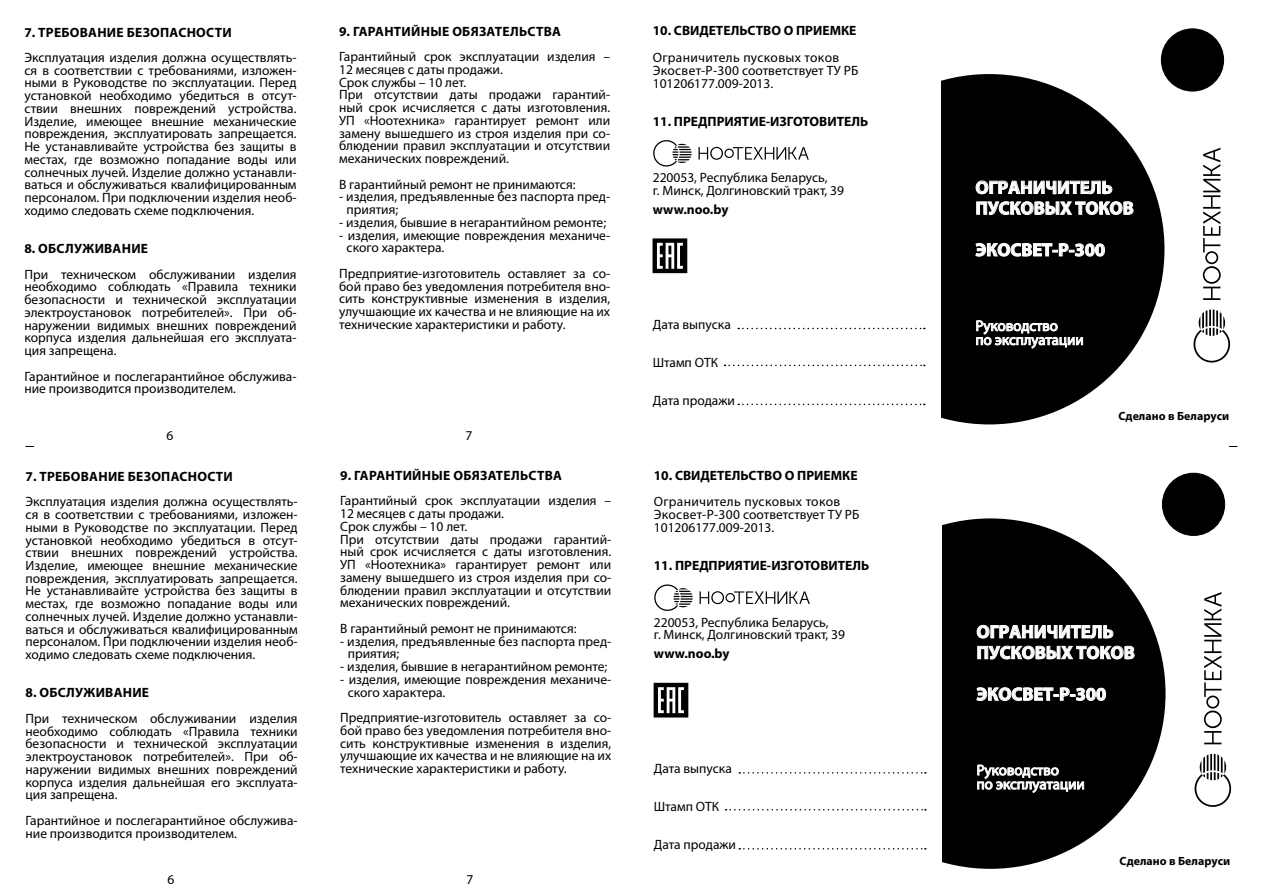
<style>
.page{position:relative;width:1263px;height:893px;background:#fff}
.page>*{position:absolute;margin:0;border:0;box-sizing:border-box;transform-origin:0 0}
.t1{font:700 18.3px/20.9px "Myriad Pro";color:#fff}
.t2{font:14.85px/14px "Myriad Pro";color:#fff}
.t3{font:13.5px/12.8px "Myriad Pro";color:#000}
.t4{font:700 13.5px "Myriad Pro";letter-spacing:.015em;color:#000}
.t5{font:700 12px "Myriad Pro";color:#000}
</style>
<div class="page">
<svg style="left:941px;top:74px;width:223px;height:350px;fill:#000"></svg>
<svg style="left:976px;top:320px;width:107px;height:29px;background:#505050"></svg>
<div style="left:1161px;top:29px;width:62px;height:62px;background:#000;border-radius:50%"></div>
<div style="left:1161px;top:29px;width:63px;height:62px;border:1px solid #000;border-radius:50%"></div>
<svg style="left:975px;top:180px;width:137px;height:14px;background:#5c5c5c"></svg>
<svg style="left:976px;top:201px;width:158px;height:14px;background:#5c5c5c"></svg>
<svg style="left:975px;top:243px;width:130px;height:14px;background:#5a5a5a"></svg>
<svg style="left:1203px;top:148px;width:18px;height:152px"></svg>
<svg style="left:1193px;top:309px;width:38px;height:54px"></svg>
<svg style="left:942px;top:518px;width:223px;height:351px;fill:#000"></svg>
<svg style="left:977px;top:764px;width:107px;height:29px;background:#515151"></svg>
<div style="left:1162px;top:473px;width:63px;height:62px;background:#000;border-radius:50%"></div>
<div style="left:1162px;top:473px;width:63px;height:63px;border:1px solid #000;border-radius:50%"></div>
<svg style="left:976px;top:625px;width:138px;height:14px;background:#5c5c5c"></svg>
<svg style="left:977px;top:645px;width:158px;height:15px;background:#565656"></svg>
<svg style="left:976px;top:687px;width:130px;height:14px;background:#5a5a5a"></svg>
<svg style="left:1204px;top:592px;width:18px;height:152px"></svg>
<svg style="left:1194px;top:754px;width:38px;height:53px"></svg>
<svg style="left:738px;top:328px;width:187px;height:1px"></svg>
<svg style="left:739px;top:772px;width:187px;height:2px"></svg>
<svg style="left:724px;top:365px;width:201px;height:1px"></svg>
<svg style="left:725px;top:809px;width:201px;height:1px"></svg>
<svg style="left:738px;top:404px;width:187px;height:1px"></svg>
<svg style="left:739px;top:848px;width:187px;height:1px"></svg>
<svg style="left:655px;top:241px;width:30px;height:30px"></svg>
<div style="left:653px;top:239px;width:34px;height:34px;border:1px solid #000"></div>
<svg style="left:657px;top:243px;width:26px;height:26px"></svg>
<div style="left:654px;top:683px;width:34px;height:34px;background:#000"></div>
<svg style="left:658px;top:687px;width:26px;height:26px"></svg>
<svg style="left:698px;top:147px;width:111px;height:13px"></svg>
<svg style="left:653px;top:140px;width:39px;height:27px"></svg>
<svg style="left:699px;top:591px;width:111px;height:13px"></svg>
<svg style="left:654px;top:584px;width:39px;height:27px"></svg>
<p class="t4" style="left:24px;top:23px;width:209px">7. ТРЕБОВАНИЕ БЕЗОПАСНОСТИ</p>
<p class="t3" style="left:24px;top:51px;width:274px;text-align:justify">Эксплуатация изделия должна осуществлять&shy;ся в соответствии с требованиями, изложен&shy;ными в Руководстве по эксплуатации. Перед установкой необходимо убедиться в отсут&shy;ствии внешних повреждений устройства.<br>Изделие, имеющее внешние механические повреждения, эксплуатировать запрещается.<br>Не устанавливайте устройства без защиты в местах, где возможно попадание воды или солнечных лучей. Изделие должно устанавли&shy;ваться и обслуживаться квалифицированным персоналом. При подключении изделия необ&shy;ходимо следовать схеме подключения.</p>
<p class="t4" style="left:24px;top:240px;width:125px">8. ОБСЛУЖИВАНИЕ</p>
<p class="t3" style="left:24px;top:268px;width:274px;text-align:justify">При техническом обслуживании изделия необходимо соблюдать «Правила техники безопасности и технической эксплуатации электроустановок потребителей». При об&shy;наружении видимых внешних повреждений корпуса изделия дальнейшая его эксплуата&shy;ция запрещена.</p>
<p class="t3" style="left:24px;top:370px;width:274px">Гарантийное и послегарантийное обслужива&shy;ние производится производителем.</p>
<p class="t3" style="left:166px;top:429px;width:8px">6</p>
<p class="t4" style="left:26px;top:467px;width:209px">7. ТРЕБОВАНИЕ БЕЗОПАСНОСТИ</p>
<p class="t3" style="left:26px;top:495px;width:274px;text-align:justify">Эксплуатация изделия должна осуществлять&shy;ся в соответствии с требованиями, изложен&shy;ными в Руководстве по эксплуатации. Перед установкой необходимо убедиться в отсут&shy;ствии внешних повреждений устройства.<br>Изделие, имеющее внешние механические повреждения, эксплуатировать запрещается.<br>Не устанавливайте устройства без защиты в местах, где возможно попадание воды или солнечных лучей. Изделие должно устанавли&shy;ваться и обслуживаться квалифицированным персоналом. При подключении изделия необ&shy;ходимо следовать схеме подключения.</p>
<p class="t4" style="left:26px;top:684px;width:125px">8. ОБСЛУЖИВАНИЕ</p>
<p class="t3" style="left:26px;top:712px;width:274px;text-align:justify">При техническом обслуживании изделия необходимо соблюдать «Правила техники безопасности и технической эксплуатации электроустановок потребителей». При об&shy;наружении видимых внешних повреждений корпуса изделия дальнейшая его эксплуата&shy;ция запрещена.</p>
<p class="t3" style="left:26px;top:814px;width:274px">Гарантийное и послегарантийное обслужива&shy;ние производится производителем.</p>
<p class="t3" style="left:167px;top:873px;width:8px">6</p>
<p class="t4" style="left:339px;top:22px;width:223px">9. ГАРАНТИЙНЫЕ ОБЯЗАТЕЛЬСТВА</p>
<p class="t3" style="left:339px;top:50px;width:273px">Гарантийный срок эксплуатации изделия – 12 месяцев с даты продажи.<br>Срок службы – 10 лет.<br>При отсутствии даты продажи гарантий&shy;ный срок исчисляется с даты изготовления.<br>УП «Ноотехника» гарантирует ремонт или замену вышедшего из строя изделия при со&shy;блюдении правил эксплуатации и отсутствии механических повреждений.</p>
<p class="t3" style="left:339px;top:177px;width:238px">В гарантийный ремонт не принимаются:</p>
<p class="t3" style="left:347px;top:190px;width:265px;text-indent:-8px">- изделия, предъявленные без паспорта пред&shy;приятия;</p>
<p class="t3" style="left:339px;top:216px;width:268px">- изделия, бывшие в негарантийном ремонте;</p>
<p class="t3" style="left:347px;top:228px;width:265px;text-indent:-8px">- изделия, имеющие повреждения механиче&shy;ского характера.</p>
<p class="t3" style="left:339px;top:267px;width:273px;text-align:justify">Предприятие-изготовитель оставляет за со&shy;бой право без уведомления потребителя вно&shy;сить конструктивные изменения в изделия, улучшающие их качества и не влияющие на их технические характеристики и работу.</p>
<p class="t3" style="left:465px;top:429px;width:8px">7</p>
<p class="t4" style="left:340px;top:467px;width:223px">9. ГАРАНТИЙНЫЕ ОБЯЗАТЕЛЬСТВА</p>
<p class="t3" style="left:340px;top:494px;width:273px">Гарантийный срок эксплуатации изделия – 12 месяцев с даты продажи.<br>Срок службы – 10 лет.<br>При отсутствии даты продажи гарантий&shy;ный срок исчисляется с даты изготовления.<br>УП «Ноотехника» гарантирует ремонт или замену вышедшего из строя изделия при со&shy;блюдении правил эксплуатации и отсутствии механических повреждений.</p>
<p class="t3" style="left:340px;top:622px;width:238px">В гарантийный ремонт не принимаются:</p>
<p class="t3" style="left:348px;top:634px;width:265px;text-indent:-8px">- изделия, предъявленные без паспорта пред&shy;приятия;</p>
<p class="t3" style="left:340px;top:660px;width:268px">- изделия, бывшие в негарантийном ремонте;</p>
<p class="t3" style="left:348px;top:673px;width:265px;text-indent:-8px">- изделия, имеющие повреждения механиче&shy;ского характера.</p>
<p class="t3" style="left:340px;top:711px;width:273px;text-align:justify">Предприятие-изготовитель оставляет за со&shy;бой право без уведомления потребителя вно&shy;сить конструктивные изменения в изделия, улучшающие их качества и не влияющие на их технические характеристики и работу.</p>
<p class="t3" style="left:466px;top:873px;width:8px">7</p>
<p class="t4" style="left:653px;top:22px;width:205px">10. СВИДЕТЕЛЬСТВО О ПРИЕМКЕ</p>
<p class="t3" style="left:653px;top:50px;width:207px">Ограничитель пусковых токов<br>Экосвет-Р-300 соответствует ТУ РБ<br>101206177.009-2013.</p>
<p class="t4" style="left:653px;top:113px;width:217px">11. ПРЕДПРИЯТИЕ-ИЗГОТОВИТЕЛЬ</p>
<p class="t3" style="left:653px;top:171px;width:193px">220053, Республика Беларусь,<br>г. Минск, Долгиновский тракт, 39</p>
<p class="t4" style="left:653px;top:201px;width:77px">www.noo.by</p>
<p class="t3" style="left:653px;top:318px;width:80px">Дата выпуска</p>
<p class="t3" style="left:653px;top:356px;width:67px">Штамп ОТК</p>
<p class="t3" style="left:653px;top:394px;width:84px">Дата продажи</p>
<p class="t4" style="left:654px;top:466px;width:205px">10. СВИДЕТЕЛЬСТВО О ПРИЕМКЕ</p>
<p class="t3" style="left:654px;top:495px;width:207px">Ограничитель пусковых токов<br>Экосвет-Р-300 соответствует ТУ РБ<br>101206177.009-2013.</p>
<p class="t4" style="left:654px;top:557px;width:217px">11. ПРЕДПРИЯТИЕ-ИЗГОТОВИТЕЛЬ</p>
<p class="t3" style="left:654px;top:616px;width:193px">220053, Республика Беларусь,<br>г. Минск, Долгиновский тракт, 39</p>
<p class="t4" style="left:654px;top:645px;width:77px">www.noo.by</p>
<p class="t3" style="left:654px;top:762px;width:80px">Дата выпуска</p>
<p class="t3" style="left:654px;top:800px;width:67px">Штамп ОТК</p>
<p class="t3" style="left:654px;top:838px;width:84px">Дата продажи</p>
<h1 class="t1" style="left:975px;top:179px;width:160px">ОГРАНИЧИТЕЛЬ<br>ПУСКОВЫХ ТОКОВ</h1>
<h1 class="t1" style="left:975px;top:241px;width:131px">ЭКОСВЕТ-Р-300</h1>
<p class="t2" style="left:975px;top:320px;width:110px">Руководство<br>по эксплуатации</p>
<p class="t5" style="left:1118px;top:412px;width:112px">Сделано в Беларуси</p>
<h1 class="t1" style="left:976px;top:623px;width:160px">ОГРАНИЧИТЕЛЬ<br>ПУСКОВЫХ ТОКОВ</h1>
<h1 class="t1" style="left:976px;top:686px;width:131px">ЭКОСВЕТ-Р-300</h1>
<p class="t2" style="left:976px;top:765px;width:110px">Руководство<br>по эксплуатации</p>
<p class="t5" style="left:1119px;top:857px;width:112px">Сделано в Беларуси</p>
</div>
